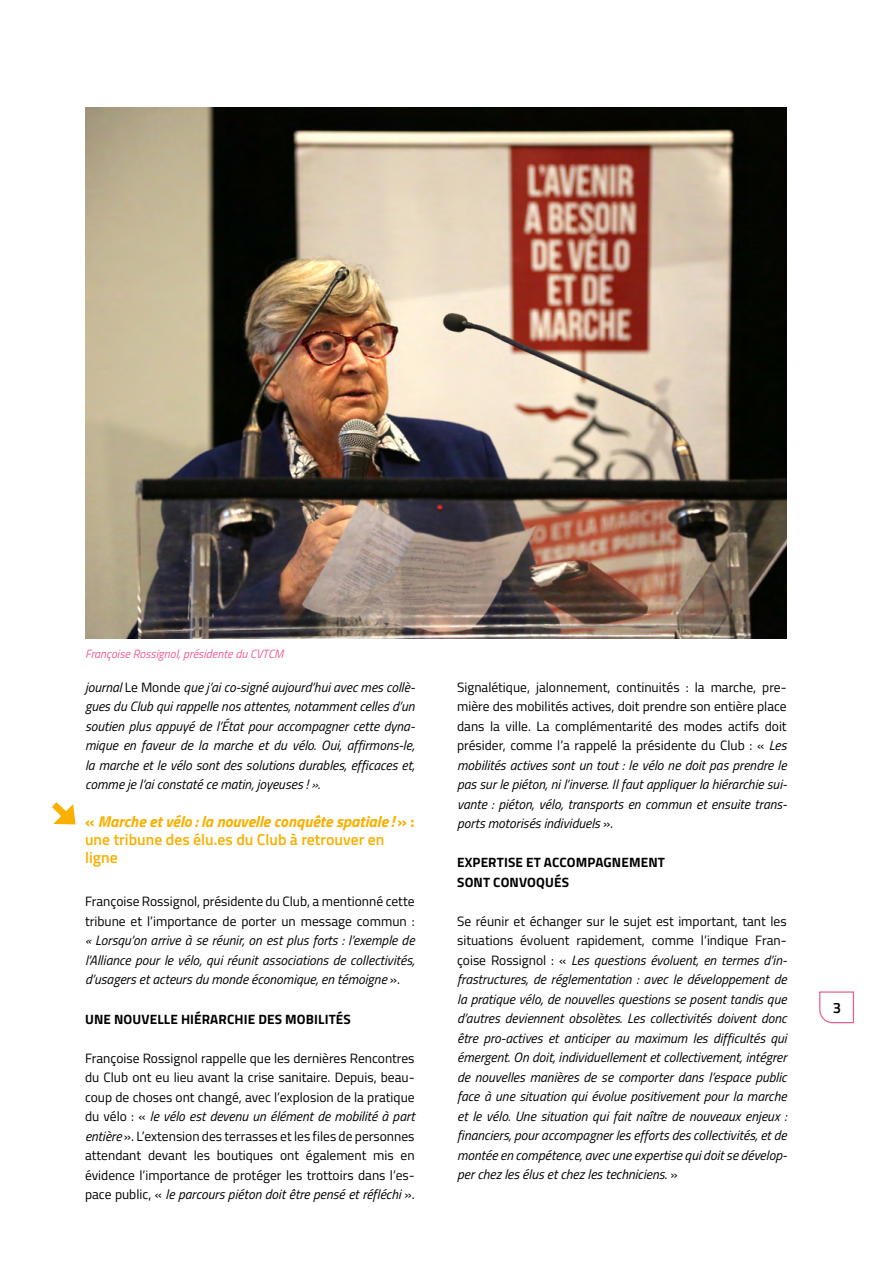
<style>
.page{position:relative;width:893px;height:1268px;background:#fff}
.page>*{position:absolute;margin:0;border:0;box-sizing:border-box;transform-origin:0 0}
.t1{font:600 15.75px/18px "Titillium Web";color:#f9b000}
.t2{font:600 15px "Titillium Web";color:#000}
.t3{font:italic 13.5px/19.5px "Titillium Web";color:#000;text-align:justify}
.t4{font:13.5px/19.5px "Titillium Web";color:#000;text-align:justify}
.t5{font:700 13.5px/19.5px "Titillium Web";letter-spacing:.01em;color:#000}
.t6{font:italic 12px "Titillium Web";color:#ec6095}
.s1{font-style:normal}
.s2{font-weight:700}
.s3{font-weight:700;font-style:italic}
.s4{font-style:italic}
</style>
<div class="page">
<svg style="left:819px;top:991px;width:36px;height:32px"></svg>
<img style="left:85px;top:107px;width:702px;height:531px">
<svg style="left:52px;top:802px;width:24px;height:22px"></svg>
<p class="t6" style="left:85px;top:644px;width:200px">Françoise Rossignol, présidente du CVTCM</p>
<p class="t3" style="left:85px;top:676px;width:331px">journal <span class="s1">Le Monde</span> que j’ai co-signé aujourd’hui avec mes collè&shy;gues du Club qui rappelle nos attentes, notamment celles d’un soutien plus appuyé de l’État pour accompagner cette dyna&shy;mique en faveur de la marche et du vélo. Oui, affirmons-le, la marche et le vélo sont des solutions durables, efficaces et, comme je l’ai constaté ce matin, joyeuses ! ».</p>
<p class="t1" style="left:85px;top:811px;width:331px"><span class="s2">«</span> <span class="s3">Marche et vélo : la nouvelle conquête spatiale !</span> <span class="s2">» : </span>une tribune des élu.es du Club à retrouver en ligne</p>
<p class="t4" style="left:85px;top:891px;width:331px">Françoise Rossignol, présidente du Club, a mentionné cette tribune et l’importance de porter un message commun :</p>
<p class="t3" style="left:85px;top:930px;width:331px">« Lorsqu’on arrive à se réunir, on est plus forts : l’exemple de l’Alliance pour le vélo, qui réunit associations de collectivités, d’usagers et acteurs du monde économique, en témoigne <span class="s1">».</span></p>
<p class="t5" style="left:85px;top:1008px;width:267px">UNE NOUVELLE HIÉRARCHIE DES MOBILITÉS</p>
<p class="t4" style="left:85px;top:1047px;width:331px">Françoise Rossignol rappelle que les dernières Rencontres du Club ont eu lieu avant la crise sanitaire. Depuis, beau&shy;coup de choses ont changé, avec l’explosion de la pratique du vélo : « <span class="s4">le vélo est devenu un élément de mobilité à part entière</span> ». L’extension des terrasses et les files de personnes attendant devant les boutiques ont également mis en évidence l’importance de protéger les trottoirs dans l’es&shy;pace public, « <span class="s4">le parcours piéton doit être pensé et réfléchi</span> ».</p>
<p class="t4" style="left:457px;top:676px;width:331px">Signalétique, jalonnement, continuités : la marche, pre&shy;mière des mobilités actives, doit prendre son entière place dans la ville. La complémentarité des modes actifs doit présider, comme l’a rappelé la présidente du Club : « <span class="s4">Les mobilités actives sont un tout : le vélo ne doit pas prendre le pas sur le piéton, ni l’inverse. Il faut appliquer la hiérarchie sui&shy;vante : piéton, vélo, transports en commun et ensuite trans&shy;ports motorisés individuels</span> ».</p>
<p class="t5" style="left:457px;top:852px;width:209px">EXPERTISE ET ACCOMPAGNEMENT<br>SONT CONVOQUÉS</p>
<p class="t3" style="left:457px;top:910px;width:331px"><span class="s1">Se réunir et échanger sur le sujet est important, tant les situations évoluent rapidement, comme l’indique Fran&shy;çoise Rossignol : «</span> Les questions évoluent, en termes d’in&shy;frastructures, de réglementation : avec le développement de la pratique vélo, de nouvelles questions se posent tandis que d’autres deviennent obsolètes. Les collectivités doivent donc être pro-actives et anticiper au maximum les difficultés qui émergent. On doit, individuellement et collectivement, intégrer de nouvelles manières de se comporter dans l’espace public face à une situation qui évolue positivement pour la marche et le vélo. Une situation qui fait naître de nouveaux enjeux : financiers, pour accompagner les efforts des collectivités, et de montée en compétence, avec une expertise qui doit se dévelop&shy;per chez les élus et chez les techniciens<span class="s1">. »</span></p>
<p class="t2" style="left:833px;top:996px;width:10px">3</p>
</div>
